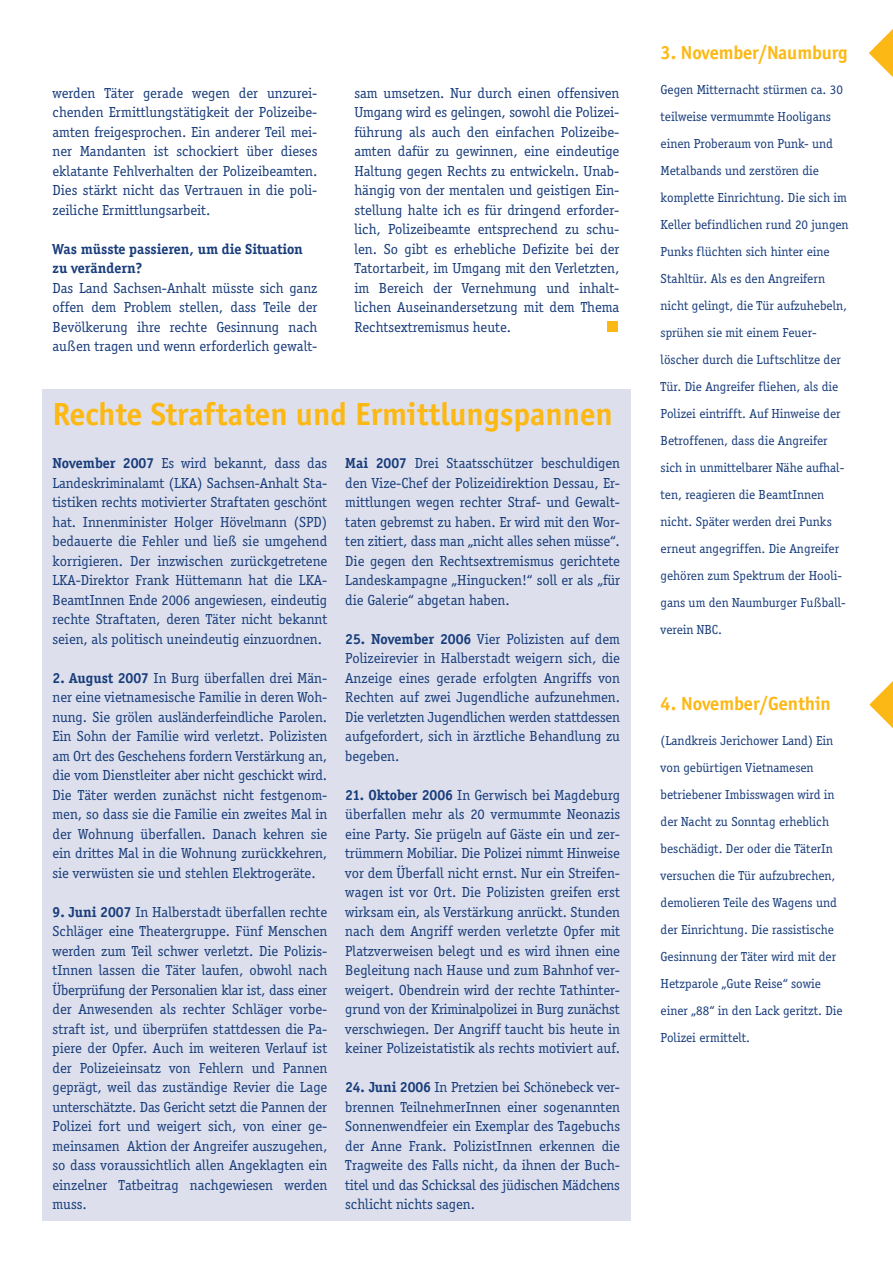
<style>
.page{position:relative;width:893px;height:1263px;background:#fff}
.page>*{position:absolute;margin:0;border:0;box-sizing:border-box;transform-origin:0 0}
.t1{font:700 33px "Officina Sans";color:#fcb814}
.t2{font:700 19.5px "Officina Sans";letter-spacing:-.005em;color:#fcb814}
.t3{font:15px/19.5px "Officina Serif";color:#193d7b;text-align:justify}
.t4{font:700 15px/19.5px "Officina Serif";color:#193d7b}
.t5{font:13.5px/27px "Officina Serif";color:#193d7b}
.s1{font-weight:700}
</style>
<div class="page">
<div style="left:43px;top:389px;width:588px;height:831px;background:#dde0ec"></div>
<div style="left:607px;top:321px;width:11px;height:11px;background:#fcb814"></div>
<svg style="left:869px;top:29px;width:24px;height:48px"></svg>
<svg style="left:869px;top:681px;width:24px;height:47px"></svg>
<p class="t3" style="left:53px;top:83px;width:266px">werden Täter gerade wegen der unzurei&shy;chenden Ermittlungstätigkeit der Polizeibe&shy;amten freigesprochen. Ein anderer Teil mei&shy;ner Mandanten ist schockiert über dieses eklatante Fehlverhalten der Polizeibeamten.<br>Dies stärkt nicht das Vertrauen in die poli&shy;zeiliche Ermittlungsarbeit.</p>
<p class="t4" style="left:53px;top:239px;width:252px">Was müsste passieren, um die Situation zu verändern?</p>
<p class="t3" style="left:53px;top:278px;width:266px">Das Land Sachsen-Anhalt müsste sich ganz offen dem Problem stellen, dass Teile der Bevölkerung ihre rechte Gesinnung nach außen tragen und wenn erforderlich gewalt-</p>
<p class="t3" style="left:354px;top:83px;width:266px">sam umsetzen. Nur durch einen offensiven Umgang wird es gelingen, sowohl die Polizei&shy;führung als auch den einfachen Polizeibe&shy;amten dafür zu gewinnen, eine eindeutige Haltung gegen Rechts zu entwickeln. Unab&shy;hängig von der mentalen und geistigen Ein&shy;stellung halte ich es für dringend erforder&shy;lich, Polizeibeamte entsprechend zu schu&shy;len. So gibt es erhebliche Defizite bei der Tatortarbeit, im Umgang mit den Verletzten, im Bereich der Vernehmung und inhalt&shy;lichen Auseinandersetzung mit dem Thema Rechtsextremismus heute.</p>
<h1 class="t1" style="left:53px;top:394px;width:562px">Rechte Straftaten und Ermittlungspannen</h1>
<p class="t3" style="left:53px;top:453px;width:276px"><span class="s1">November 2007</span> Es wird bekannt, dass das Landeskriminalamt (LKA) Sachsen-Anhalt Sta&shy;tistiken rechts motivierter Straftaten geschönt hat. Innenminister Holger Hövelmann (SPD) bedauerte die Fehler und ließ sie umgehend korrigieren. Der inzwischen zurückgetretene LKA-Direktor Frank Hüttemann hat die LKA-BeamtInnen Ende 2006 angewiesen, eindeutig rechte Straftaten, deren Täter nicht bekannt seien, als politisch uneindeutig einzuordnen.</p>
<p class="t3" style="left:53px;top:668px;width:276px"><span class="s1">2. August 2007</span> In Burg überfallen drei Män&shy;ner eine vietnamesische Familie in deren Woh&shy;nung. Sie grölen ausländerfeindliche Parolen.<br>Ein Sohn der Familie wird verletzt. Polizisten am Ort des Geschehens fordern Verstärkung an, die vom Dienstleiter aber nicht geschickt wird.<br>Die Täter werden zunächst nicht festgenom&shy;men, so dass sie die Familie ein zweites Mal in der Wohnung überfallen. Danach kehren sie ein drittes Mal in die Wohnung zurückkehren, sie verwüsten sie und stehlen Elektrogeräte.</p>
<p class="t3" style="left:53px;top:902px;width:276px"><span class="s1">9. Juni 2007</span> In Halberstadt überfallen rechte Schläger eine Theatergruppe. Fünf Menschen werden zum Teil schwer verletzt. Die Polizis&shy;tInnen lassen die Täter laufen, obwohl nach Überprüfung der Personalien klar ist, dass einer der Anwesenden als rechter Schläger vorbe&shy;straft ist, und überprüfen stattdessen die Pa&shy;piere der Opfer. Auch im weiteren Verlauf ist der Polizeieinsatz von Fehlern und Pannen geprägt, weil das zuständige Revier die Lage unterschätzte. Das Gericht setzt die Pannen der Polizei fort und weigert sich, von einer ge&shy;meinsamen Aktion der Angreifer auszugehen, so dass voraussichtlich allen Angeklagten ein einzelner Tatbeitrag nachgewiesen werden muss.</p>
<p class="t3" style="left:345px;top:453px;width:276px"><span class="s1">Mai 2007</span> Drei Staatsschützer beschuldigen den Vize-Chef der Polizeidirektion Dessau, Er&shy;mittlungen wegen rechter Straf- und Gewalt&shy;taten gebremst zu haben. Er wird mit den Wor&shy;ten zitiert, dass man „nicht alles sehen müsse“.<br>Die gegen den Rechtsextremismus gerichtete Landeskampagne „Hingucken!“ soll er als „für die Galerie“ abgetan haben.</p>
<p class="t3" style="left:345px;top:629px;width:276px"><span class="s1">25. November 2006</span> Vier Polizisten auf dem Polizeirevier in Halberstadt weigern sich, die Anzeige eines gerade erfolgten Angriffs von Rechten auf zwei Jugendliche aufzunehmen.<br>Die verletzten Jugendlichen werden stattdessen aufgefordert, sich in ärztliche Behandlung zu begeben.</p>
<p class="t3" style="left:345px;top:785px;width:276px"><span class="s1">21. Oktober 2006</span> In Gerwisch bei Magdeburg überfallen mehr als 20 vermummte Neonazis eine Party. Sie prügeln auf Gäste ein und zer&shy;trümmern Mobiliar. Die Polizei nimmt Hinweise vor dem Überfall nicht ernst. Nur ein Streifen&shy;wagen ist vor Ort. Die Polizisten greifen erst wirksam ein, als Verstärkung anrückt. Stunden nach dem Angriff werden verletzte Opfer mit Platzverweisen belegt und es wird ihnen eine Begleitung nach Hause und zum Bahnhof ver&shy;weigert. Obendrein wird der rechte Tathinter&shy;grund von der Kriminalpolizei in Burg zunächst verschwiegen. Der Angriff taucht bis heute in keiner Polizeistatistik als rechts motiviert auf.</p>
<p class="t3" style="left:345px;top:1077px;width:276px"><span class="s1">24. Juni 2006</span> In Pretzien bei Schönebeck ver&shy;brennen TeilnehmerInnen einer sogenannten Sonnenwendfeier ein Exemplar des Tagebuchs der Anne Frank. PolizistInnen erkennen die Tragweite des Falls nicht, da ihnen der Buch&shy;titel und das Schicksal des jüdischen Mädchens schlicht nichts sagen.</p>
<h2 class="t2" style="left:661px;top:41px;width:189px">3. November/Naumburg</h2>
<p class="t5" style="left:661px;top:76px;width:189px">Gegen Mitternacht stürmen ca. 30 teilweise vermummte Hooligans einen Proberaum von Punk- und<br>Metalbands und zerstören die komplette Einrichtung. Die sich im<br>Keller befindlichen rund 20 jungen<br>Punks flüchten sich hinter eine<br>Stahltür. Als es den Angreifern nicht gelingt, die Tür aufzuhebeln, sprühen sie mit einem Feuer&shy;löscher durch die Luftschlitze der<br>Tür. Die Angreifer fliehen, als die<br>Polizei eintrifft. Auf Hinweise der<br>Betroffenen, dass die Angreifer sich in unmittelbarer Nähe aufhal&shy;ten, reagieren die BeamtInnen nicht. Später werden drei Punks erneut angegriffen. Die Angreifer gehören zum Spektrum der Hooli&shy;gans um den Naumburger Fußball&shy;verein NBC.</p>
<h2 class="t2" style="left:661px;top:692px;width:172px">4. November/Genthin</h2>
<p class="t5" style="left:661px;top:727px;width:183px">(Landkreis Jerichower Land) Ein von gebürtigen Vietnamesen betriebener Imbisswagen wird in der Nacht zu Sonntag erheblich beschädigt. Der oder die TäterIn versuchen die Tür aufzubrechen, demolieren Teile des Wagens und der Einrichtung. Die rassistische<br>Gesinnung der Täter wird mit der<br>Hetzparole „Gute Reise“ sowie einer „88“ in den Lack geritzt. Die<br>Polizei ermittelt.</p>
</div>
